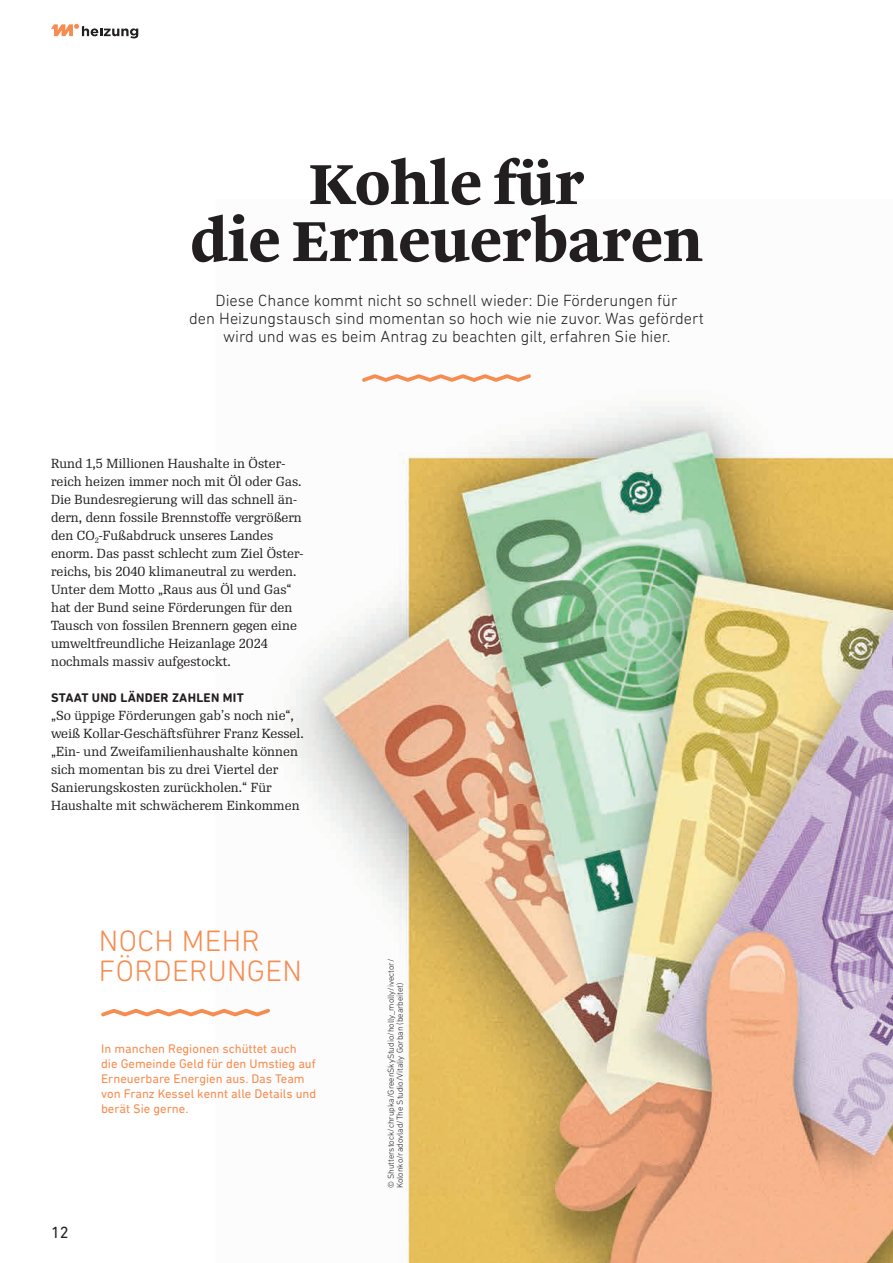
<style>
.page{position:relative;width:893px;height:1263px;background:#fff}
.page>*{position:absolute;margin:0;border:0;box-sizing:border-box;transform-origin:0 0}
.t1{font:700 57px/57px "Malabar LTW02";letter-spacing:-.02em;color:#231f20;text-align:center}
.t2{font:300 30px/30px "DIN Next Rounded LT Pro";letter-spacing:.01em;color:#f68c50}
.t3{font:300 16.5px/18px "DIN Next Rounded LT Pro";color:#231f20;text-align:center}
.t4{font:16.5px "DIN Next Rounded LT Pro";color:#231f20}
.t5{font:12.75px/18px "Re Public";color:#231f20}
.t6{font:12.75px/15px "DIN Next Rounded LT Pro";color:#f68c50}
.t7{font:700 12.75px "DIN Next Rounded LT Pro";letter-spacing:.02em;color:#231f20}
.t8{font:300 8.7px/9px "DIN Next Rounded LT Pro";letter-spacing:-.005em;color:#231f20}
.s1{font-size:8.25px}
</style>
<div class="page">
<img style="left:290px;top:406px;width:603px;height:857px">
<svg style="left:362px;top:374px;width:169px;height:8px"></svg>
<svg style="left:101px;top:1008px;width:169px;height:9px"></svg>
<svg style="left:51px;top:24px;width:87px;height:14px"></svg>
<h1 class="t1" style="left:190px;top:153px;width:515px">Kohle für<br>die Erneuerbaren</h1>
<p class="t3" style="left:189px;top:291px;width:516px">Diese Chance kommt nicht so schnell wieder: Die Förderungen für<br>den Heizungstausch sind momentan so hoch wie nie zuvor. Was gefördert wird und was es beim Antrag zu beachten gilt, erfahren Sie hier.</p>
<p class="t5" style="left:51px;top:454px;width:254px">Rund 1,5 Millionen Haushalte in Öster&shy;reich heizen immer noch mit Öl oder Gas.<br>Die Bundesregierung will das schnell än&shy;dern, denn fossile Brennstoffe vergrößern den CO<sub>2</sub>-Fußabdruck unseres Landes enorm. Das passt schlecht zum Ziel Öster&shy;reichs, bis 2040 klimaneutral zu werden.<br>Unter dem Motto „Raus aus Öl und Gas“ hat der Bund seine Förderungen für den Tausch von fossilen Brennern gegen eine umweltfreundliche Heizanlage 2024 nochmals massiv aufgestockt.</p>
<p class="t7" style="left:51px;top:690px;width:194px">STAAT UND LÄNDER ZAHLEN MIT</p>
<p class="t5" style="left:51px;top:706px;width:254px">„So üppige Förderungen gab’s noch nie“, weiß Kollar-Geschäftsführer Franz Kessel. „Ein- und Zweifamilienhaushalte können sich momentan bis zu drei Viertel der Sanierungskosten zurückholen.“ Für Haushalte mit schwächerem Einkommen</p>
<h2 class="t2" style="left:99px;top:925px;width:205px">NOCH MEHR<br>FÖRDERUNGEN</h2>
<p class="t6" style="left:101px;top:1041px;width:217px">In manchen Regionen schüttet auch die Gemeinde Geld für den Umstieg auf<br>Erneuerbare Energien aus. Das Team von Franz Kessel kennt alle Details und berät Sie gerne.</p>
<p class="t4" style="left:51px;top:1223px;width:19px">12</p>
<p class="t8" style="left:386px;top:1188px;width:231px;rotate:-90deg"><span class="s1">©</span> Shutterstock/chrupka/GreenSkyStudio/holly_molly/ivector/<br>Kolonko/radovlad/The Studio/Vitaliy Gorban (bearbeitet)</p>
</div>
